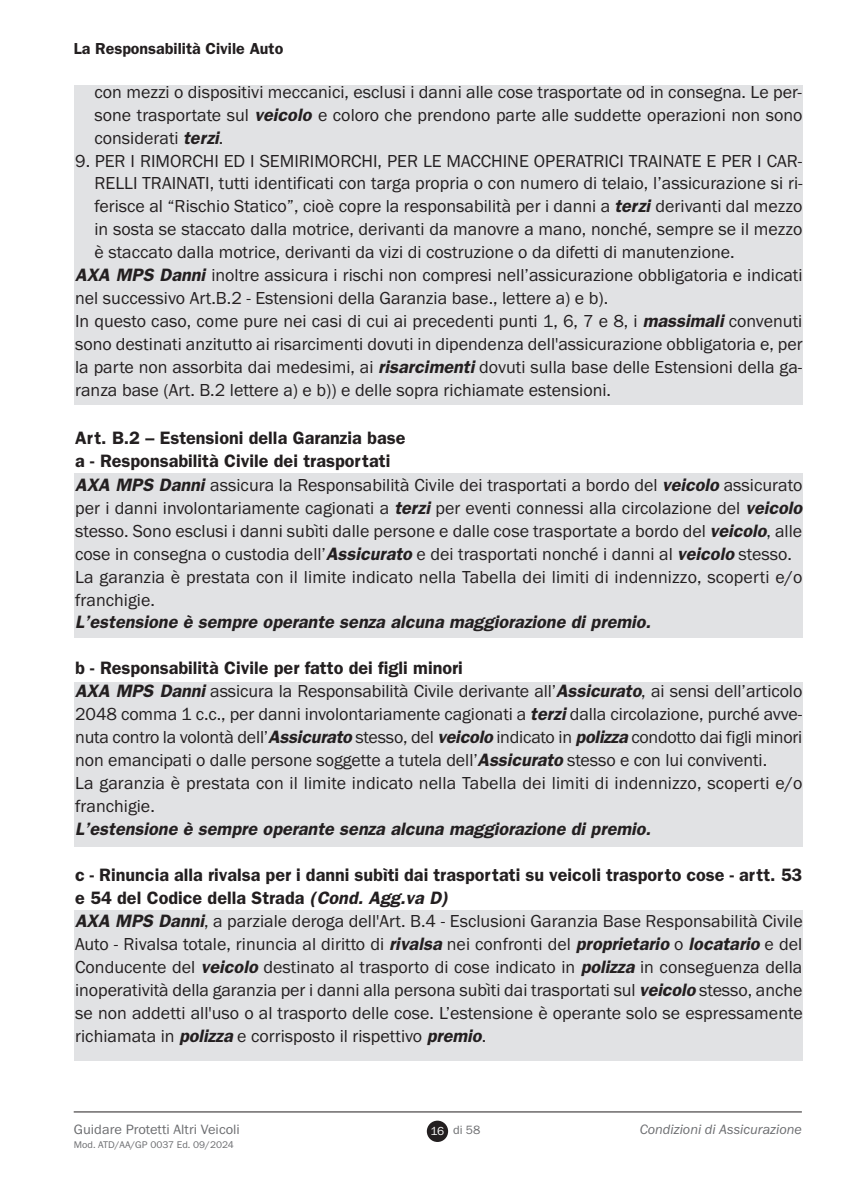
<style>
.page{position:relative;width:842px;height:1191px;background:#fff}
.page>*{position:absolute;margin:0;border:0;box-sizing:border-box;transform-origin:0 0}
.t1{font:18px/23px "Franklin Gothic";color:#231f20}
.t2{font:italic 600 18px "Franklin Gothic";color:#231f20}
.t3{font:600 16px "Franklin Gothic";color:#231f20}
.t4{font:14px "Franklin Gothic";color:#6c6d70}
.t5{font:italic 14px "Franklin Gothic";color:#6c6d70}
.t6{font:12.4px "Franklin Gothic";color:#6c6d70}
.t7{font:10px "Franklin Gothic";color:#6c6d70}
.s1{font-weight:600;font-style:italic}
.s2{font-weight:600}
.s3{font-size:12px;color:#fff}
</style>
<div class="page">
<div style="left:74px;top:910px;width:728px;height:150px;background:#e1e2e4"></div>
<div style="left:74px;top:473px;width:728px;height:165px;background:#e1e2e4"></div>
<div style="left:74px;top:682px;width:728px;height:165px;background:#e1e2e4"></div>
<div style="left:74px;top:85px;width:728px;height:320px;background:#e1e2e4"></div>
<hr style="left:74px;top:1111px;width:728px;height:1px;background:#231f20">
<div style="left:427px;top:1120px;width:21px;height:22px;background:#231f20;border-radius:50%"></div>
<p class="t3" style="left:74px;top:43px;width:211px">La Responsabilità Civile Auto</p>
<p class="t1" style="left:94px;top:82px;width:710px;text-align:justify">con mezzi o dispositivi meccanici, esclusi i danni alle cose trasportate od in consegna. Le per&shy;sone trasportate sul <span class="s1">veicolo</span> e coloro che prendono parte alle suddette operazioni non sono considerati <span class="s1">terzi</span>.</p>
<p class="t1" style="left:75px;top:150px;width:729px">9. PER I RIMORCHI ED I SEMIRIMORCHI, PER LE MACCHINE OPERATRICI TRAINATE E PER I CAR-</p>
<p class="t1" style="left:94px;top:173px;width:710px">RELLI TRAINATI, tutti identificati con targa propria o con numero di telaio, l’assicurazione si ri-</p>
<p class="t1" style="left:94px;top:196px;width:709px">ferisce al “Rischio Statico”, cioè copre la responsabilità per i danni a <span class="s1">terzi</span> derivanti dal mezzo</p>
<p class="t1" style="left:94px;top:219px;width:710px">in sosta se staccato dalla motrice, derivanti da manovre a mano, nonché, sempre se il mezzo</p>
<p class="t1" style="left:94px;top:242px;width:642px">è staccato dalla motrice, derivanti da vizi di costruzione o da difetti di manutenzione.</p>
<p class="t1" style="left:75px;top:265px;width:729px"><span class="s1">AXA MPS Danni</span> inoltre assicura i rischi non compresi nell’assicurazione obbligatoria e indicati</p>
<p class="t1" style="left:75px;top:288px;width:535px">nel successivo Art.B.2 - Estensioni della Garanzia base., lettere a) e b).</p>
<p class="t1" style="left:75px;top:311px;width:729px">In questo caso, come pure nei casi di cui ai precedenti punti 1, 6, 7 e 8, i <span class="s1">massimali</span> convenuti</p>
<p class="t1" style="left:75px;top:334px;width:729px">sono destinati anzitutto ai risarcimenti dovuti in dipendenza dell'assicurazione obbligatoria e, per</p>
<p class="t1" style="left:75px;top:357px;width:729px">la parte non assorbita dai medesimi, ai <span class="s1">risarcimenti</span> dovuti sulla base delle Estensioni della ga-</p>
<p class="t1" style="left:75px;top:380px;width:537px">ranza base (Art. B.2 lettere a) e b)) e delle sopra richiamate estensioni.</p>
<p class="t1" style="left:75px;top:428px;width:729px"><span class="s2">Art. B.2 – Estensioni della Garanzia base<br>a - Responsabilità Civile dei trasportati<br></span><span class="s1">AXA MPS Danni</span> assicura la Responsabilità Civile dei trasportati a bordo del <span class="s1">veicolo</span> assicurato per i danni involontariamente cagionati a <span class="s1">terzi</span> per eventi connessi alla circolazione del <span class="s1">veicolo </span>stesso. Sono esclusi i danni subìti dalle persone e dalle cose trasportate a bordo del <span class="s1">veicolo</span>, alle cose in consegna o custodia dell’<span class="s1">Assicurato</span> e dei trasportati nonché i danni al <span class="s1">veicolo</span> stesso.<br>La garanzia è prestata con il limite indicato nella Tabella dei limiti di indennizzo, scoperti e/o franchigie.</p>
<p class="t2" style="left:75px;top:616px;width:577px">L’estensione è sempre operante senza alcuna maggiorazione di premio.</p>
<p class="t1" style="left:75px;top:658px;width:729px"><span class="s2">b - Responsabilità Civile per fatto dei figli minori<br></span><span class="s1">AXA MPS Danni</span> assicura la Responsabilità Civile derivante all’<span class="s1">Assicurato</span>, ai sensi dell’articolo 2048 comma 1 c.c., per danni involontariamente cagionati a <span class="s1">terzi</span> dalla circolazione, purché avve&shy;nuta contro la volontà dell’<span class="s1">Assicurato</span> stesso, del <span class="s1">veicolo</span> indicato in <span class="s1">polizza</span> condotto dai figli minori non emancipati o dalle persone soggette a tutela dell’<span class="s1">Assicurato</span> stesso e con lui conviventi.<br>La garanzia è prestata con il limite indicato nella Tabella dei limiti di indennizzo, scoperti e/o franchigie.</p>
<p class="t2" style="left:75px;top:822px;width:577px">L’estensione è sempre operante senza alcuna maggiorazione di premio.</p>
<p class="t1" style="left:75px;top:864px;width:729px"><span class="s2">c - Rinuncia alla rivalsa per i danni subìti dai trasportati su veicoli trasporto cose - artt. 53 e 54 del Codice della Strada</span> <span class="s1">(Cond. Agg.va D)<br>AXA MPS Danni</span>, a parziale deroga dell'Art. B.4 - Esclusioni Garanzia Base Responsabilità Civile Auto - Rivalsa totale, rinuncia al diritto di <span class="s1">rivalsa</span> nei confronti del <span class="s1">proprietario</span> o <span class="s1">locatario</span> e del Conducente del <span class="s1">veicolo</span> destinato al trasporto di cose indicato in <span class="s1">polizza</span> in conseguenza della inoperatività della garanzia per i danni alla persona subìti dai trasportati sul <span class="s1">veicolo</span> stesso, anche se non addetti all'uso o al trasporto delle cose. L’estensione è operante solo se espressamente richiamata in <span class="s1">polizza</span> e corrisposto il rispettivo <span class="s1">premio</span>.</p>
<p class="t4" style="left:74px;top:1124px;width:168px">Guidare Protetti Altri Veicoli</p>
<p class="t5" style="left:640px;top:1120px;width:164px">Condizioni di Assicurazione</p>
<p class="t7" style="left:74px;top:1141px;width:162px">Mod. ATD/AA/GP 0037 Ed. 09/2024</p>
<p class="t6" style="left:431px;top:1126px;width:51px"><span class="s3">16</span> di 58</p>
</div>
